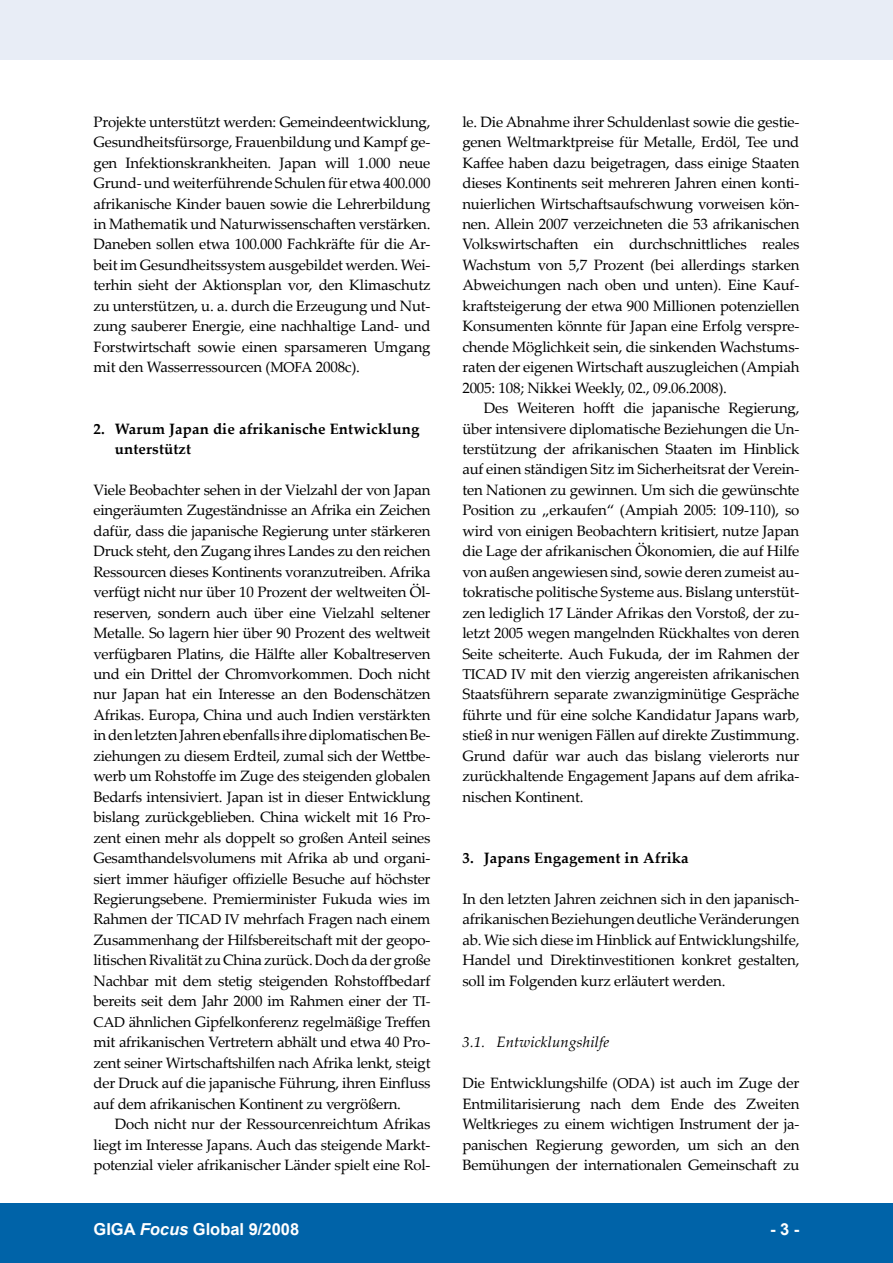
<style>
.page{position:relative;width:893px;height:1263px;background:#fff}
.page>*{position:absolute;margin:0;border:0;box-sizing:border-box;transform-origin:0 0}
.t1{font:700 16.5px "Arial";color:#fff}
.t2{font:15px/20.4px "Palatino Linotype";letter-spacing:-.015em;color:#000;text-align:justify}
.t3{font:700 15px/20.4px "Palatino Linotype";letter-spacing:.01em;color:#000}
.t4{font:italic 15px "Palatino Linotype";letter-spacing:.01em;color:#000}
.s1{font-size:14.25px}
.s2{font-style:italic}
</style>
<div class="page">
<div style="left:0;top:1203px;width:893px;height:60px;background:#0063a8"></div>
<div style="left:0;top:0;width:893px;height:60px;background:#e8edf6"></div>
<p class="t2" style="left:94px;top:111px;width:338px">Projekte unterstützt werden: Gemeindeentwicklung, Gesundheitsfürsorge, Frauenbildung und Kampf ge&shy;gen Infektionskrankheiten. Japan will 1.000 neue Grund- und weiterführende Schulen für etwa 400.000 afrikanische Kinder bauen sowie die Lehrerbildung in Mathematik und Naturwissenschaften verstärken.<br>Daneben sollen etwa 100.000 Fachkräfte für die Ar&shy;beit im Gesundheitssystem ausgebildet werden. Wei&shy;terhin sieht der Aktionsplan vor, den Klimaschutz zu unterstützen, u. a. durch die Erzeugung und Nut&shy;zung sauberer Energie, eine nachhaltige Land- und Forstwirtschaft sowie einen sparsameren Umgang mit den Wasserressourcen (<span class="s1">MOFA</span> 2008c).</p>
<p class="t3" style="left:115px;top:418px;width:306px;text-indent:-21px">2. Warum Japan die afrikanische Entwicklung unterstützt</p>
<p class="t2" style="left:94px;top:479px;width:339px">Viele Beobachter sehen in der Vielzahl der von Japan eingeräumten Zugeständnisse an Afrika ein Zeichen dafür, dass die japanische Regierung unter stärkeren Druck steht, den Zugang ihres Landes zu den reichen Ressourcen dieses Kontinents voranzutreiben. Afrika verfügt nicht nur über 10 Prozent der weltweiten Öl&shy;reserven, sondern auch über eine Vielzahl seltener Metalle. So lagern hier über 90 Prozent des weltweit verfügbaren Platins, die Hälfte aller Kobaltreserven und ein Drittel der Chromvorkommen. Doch nicht nur Japan hat ein Interesse an den Bodenschätzen Afrikas. Europa, China und auch Indien verstärkten in den letzten Jahren ebenfalls ihre diplomatischen Be&shy;ziehungen zu diesem Erdteil, zumal sich der Wettbe&shy;werb um Rohstoffe im Zuge des steigenden globalen Bedarfs intensiviert. Japan ist in dieser Entwicklung bislang zurückgeblieben. China wickelt mit 16 Pro&shy;zent einen mehr als doppelt so großen Anteil seines Gesamthandelsvolumens mit Afrika ab und organi&shy;siert immer häufiger offizielle Besuche auf höchster Regierungsebene. Premierminister Fukuda wies im Rahmen der <span class="s1">TICAD IV</span> mehrfach Fragen nach einem Zusammenhang der Hilfsbereitschaft mit der geopo&shy;litischen Rivalität zu China zurück. Doch da der große Nachbar mit dem stetig steigenden Rohstoffbedarf bereits seit dem Jahr 2000 im Rahmen einer der <span class="s1">TI-CAD</span> ähnlichen Gipfelkonferenz regelmäßige Treffen mit afrikanischen Vertretern abhält und etwa 40 Pro&shy;zent seiner Wirtschaftshilfen nach Afrika lenkt, steigt der Druck auf die japanische Führung, ihren Einfluss auf dem afrikanischen Kontinent zu vergrößern.</p>
<p class="t2" style="left:94px;top:1113px;width:338px;text-indent:21px">Doch nicht nur der Ressourcenreichtum Afrikas liegt im Interesse Japans. Auch das steigende Markt&shy;potenzial vieler afrikanischer Länder spielt eine Rol-</p>
<p class="t2" style="left:462px;top:111px;width:338px">le. Die Abnahme ihrer Schuldenlast sowie die gestie&shy;genen Weltmarktpreise für Metalle, Erdöl, Tee und Kaffee haben dazu beigetragen, dass einige Staaten dieses Kontinents seit mehreren Jahren einen konti&shy;nuierlichen Wirtschaftsaufschwung vorweisen kön&shy;nen. Allein 2007 verzeichneten die 53 afrikanischen Volkswirtschaften ein durchschnittliches reales Wachstum von 5,7 Prozent (bei allerdings starken Abweichungen nach oben und unten). Eine Kauf&shy;kraftsteigerung der etwa 900 Millionen potenziellen Konsumenten könnte für Japan eine Erfolg verspre&shy;chende Möglichkeit sein, die sinkenden Wachstums&shy;raten der eigenen Wirtschaft auszugleichen (Ampiah 2005: 108; Nikkei Weekly, 02., 09.06.2008).</p>
<p class="t2" style="left:462px;top:397px;width:339px;text-indent:21px">Des Weiteren hofft die japanische Regierung, über intensivere diplomatische Beziehungen die Un&shy;terstützung der afrikanischen Staaten im Hinblick auf einen ständigen Sitz im Sicherheitsrat der Verein&shy;ten Nationen zu gewinnen. Um sich die gewünschte Position zu „erkaufen“ (Ampiah 2005: 109-110), so wird von einigen Beobachtern kritisiert, nutze Japan die Lage der afrikanischen Ökonomien, die auf Hilfe von außen angewiesen sind, sowie deren zumeist au&shy;tokratische politische Systeme aus. Bislang unterstüt&shy;zen lediglich 17 Länder Afrikas den Vorstoß, der zu&shy;letzt 2005 wegen mangelnden Rückhaltes von deren Seite scheiterte. Auch Fukuda, der im Rahmen der <span class="s1">TICAD IV</span> mit den vierzig angereisten afrikanischen Staatsführern separate zwanzigminütige Gespräche führte und für eine solche Kandidatur Japans warb, stieß in nur wenigen Fällen auf direkte Zustimmung.<br>Grund dafür war auch das bislang vielerorts nur zurückhaltende Engagement Japans auf dem afrika&shy;nischen Kontinent.</p>
<p class="t3" style="left:462px;top:847px;width:228px">3. Japans Engagement in Afrika</p>
<p class="t2" style="left:462px;top:888px;width:338px">In den letzten Jahren zeichnen sich in den japanisch&shy;afrikanischen Beziehungen deutliche Veränderungen ab. Wie sich diese im Hinblick auf Entwicklungshilfe, Handel und Direktinvestitionen konkret gestalten, soll im Folgenden kurz erläutert werden.</p>
<p class="t4" style="left:462px;top:1031px;width:148px">3.1. Entwicklungshilfe</p>
<p class="t2" style="left:462px;top:1072px;width:338px">Die Entwicklungshilfe (<span class="s1">ODA</span>) ist auch im Zuge der Entmilitarisierung nach dem Ende des Zweiten Weltkrieges zu einem wichtigen Instrument der ja&shy;panischen Regierung geworden, um sich an den Bemühungen der internationalen Gemeinschaft zu</p>
<p class="t1" style="left:94px;top:1218px;width:207px">GIGA <span class="s2">Focus</span> Global 9/2008</p>
<p class="t1" style="left:770px;top:1218px;width:31px">- -</p>
</div>
